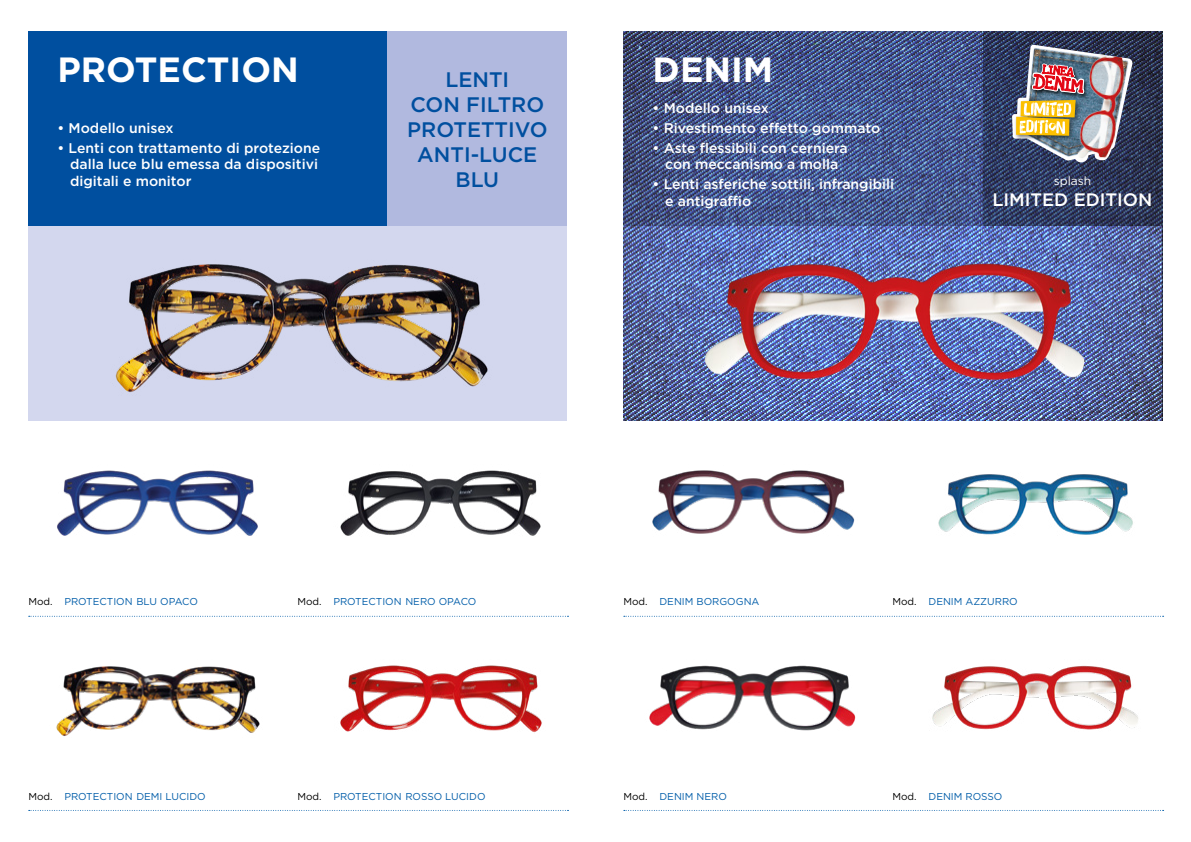
<style>
.page{position:relative;width:1191px;height:842px;background:#fff}
.page>*{position:absolute;margin:0;border:0;box-sizing:border-box;transform-origin:0 0}
.t1{font:700 35px "Gotham";color:#fff}
.t2{font:500 21px/25.2px "Gotham";color:#004f9f;text-align:center}
.t3{font:500 18px "Gotham";color:#fff}
.t4{font:500 14px/16.8px "Gotham";color:#fff}
.t5{font:12px "Gotham";color:#fff}
.t6{font:10px "Gotham";color:#005da9}
.s1{color:#000}
</style>
<div class="page">
<div style="left:28px;top:226px;width:539px;height:195px;background:#d3d7ee"></div>
<div style="left:28px;top:31px;width:359px;height:195px;background:#004f9f"></div>
<div style="left:387px;top:31px;width:180px;height:195px;background:#b1b9df"></div>
<img style="left:115px;top:264px;width:373px;height:128px">
<img style="left:57px;top:470px;width:201px;height:66px">
<img style="left:56px;top:666px;width:204px;height:70px">
<img style="left:340px;top:470px;width:201px;height:66px">
<img style="left:340px;top:665px;width:202px;height:68px">
<svg style="left:29px;top:616px;width:539px;height:1px"></svg>
<svg style="left:29px;top:810px;width:539px;height:1px"></svg>
<img style="left:982px;top:31px;width:180px;height:195px">
<img style="left:623px;top:226px;width:539px;height:195px">
<img style="left:623px;top:31px;width:359px;height:195px">
<img style="left:697px;top:252px;width:391px;height:143px">
<img style="left:652px;top:470px;width:203px;height:64px">
<img style="left:649px;top:665px;width:207px;height:66px">
<img style="left:938px;top:474px;width:195px;height:61px">
<img style="left:932px;top:665px;width:206px;height:65px">
<svg style="left:624px;top:616px;width:539px;height:1px"></svg>
<svg style="left:624px;top:810px;width:539px;height:1px"></svg>
<img style="left:1012px;top:45px;width:120px;height:117px">
<h1 class="t1" style="left:57px;top:46px;width:243px">PROTECTION</h1>
<p class="t4" style="left:57px;top:119px;width:118px">• Modello unisex</p>
<p class="t4" style="left:70px;top:139px;width:252px;text-indent:-13px">• Lenti con trattamento di protezione dalla luce blu emessa da dispositivi digitali e monitor</p>
<h2 class="t2" style="left:407px;top:66px;width:142px">LENTI<br>CON FILTRO<br>PROTETTIVO<br>ANTI-LUCE<br>BLU</h2>
<h1 class="t1" style="left:652px;top:46px;width:122px">DENIM</h1>
<p class="t4" style="left:652px;top:100px;width:118px">• Modello unisex</p>
<p class="t4" style="left:652px;top:119px;width:229px">• Rivestimento effetto gommato</p>
<p class="t4" style="left:652px;top:139px;width:197px;text-align:center">• Aste flessibili con cerniera con meccanismo a molla</p>
<p class="t4" style="left:665px;top:175px;width:230px;text-indent:-13px">• Lenti asferiche sottili, infrangibili e antigraffio</p>
<p class="t5" style="left:1053px;top:173px;width:39px">splash</p>
<p class="t3" style="left:992px;top:188px;width:161px">LIMITED EDITION</p>
<p class="t6" style="left:28px;top:595px;width:171px"><span class="s1">Mod.</span> PROTECTION BLU OPACO</p>
<p class="t6" style="left:28px;top:790px;width:179px"><span class="s1">Mod.</span> PROTECTION DEMI LUCIDO</p>
<p class="t6" style="left:297px;top:595px;width:180px"><span class="s1">Mod.</span> PROTECTION NERO OPACO</p>
<p class="t6" style="left:297px;top:790px;width:190px"><span class="s1">Mod.</span> PROTECTION ROSSO LUCIDO</p>
<p class="t6" style="left:623px;top:595px;width:137px"><span class="s1">Mod.</span> DENIM BORGOGNA</p>
<p class="t6" style="left:623px;top:790px;width:105px"><span class="s1">Mod.</span> DENIM NERO</p>
<p class="t6" style="left:892px;top:595px;width:127px"><span class="s1">Mod.</span> DENIM AZZURRO</p>
<p class="t6" style="left:892px;top:790px;width:111px"><span class="s1">Mod.</span> DENIM ROSSO</p>
</div>
